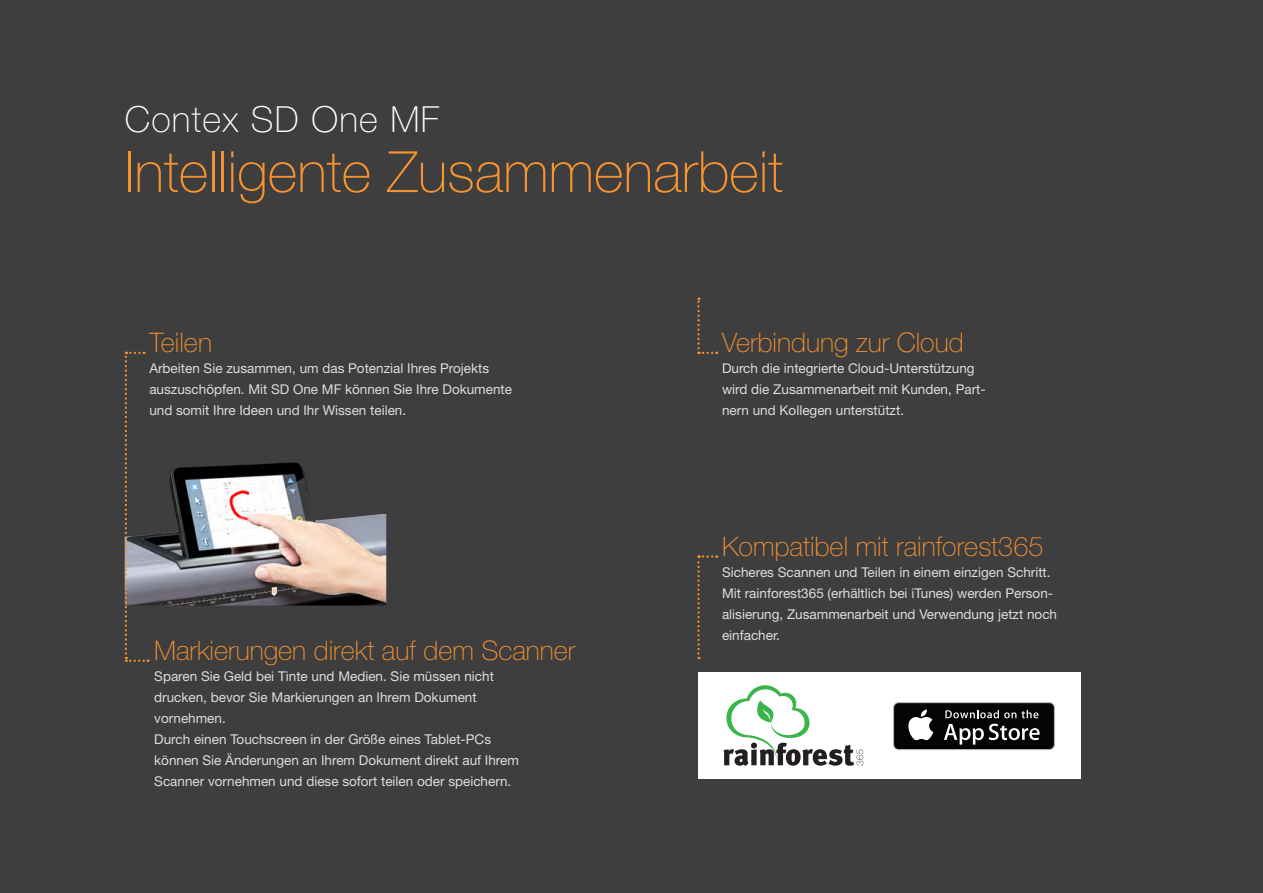
<style>
.page{position:relative;width:1263px;height:893px;background:#3e3e3f}
.page>*{position:absolute;margin:0;border:0;box-sizing:border-box;transform-origin:0 0}
.t1{font:100 57px "Helvetica Neue LT Std";color:#f69230}
.t2{font:100 36px "Helvetica Neue LT Std";letter-spacing:.035em;color:#fff}
.t3{font:100 27px "Helvetica Neue LT Std";color:#f69230}
.t4{font:13.5px/21px "Helvetica Neue LT Std";color:#dcdddf}
</style>
<div class="page">
<div style="left:698px;top:672px;width:382px;height:106px;background:#fff"></div>
<svg style="left:724px;top:685px;width:139px;height:81px"></svg>
<svg style="left:893px;top:702px;width:162px;height:48px"></svg>
<div style="left:894px;top:703px;width:160px;height:46px;background:#040503;border-radius:5px"></div>
<svg style="left:908px;top:709px;width:25px;height:31px"></svg>
<svg style="left:944px;top:724px;width:96px;height:21px"></svg>
<svg style="left:945px;top:710px;width:93px;height:8px"></svg>
<img style="left:149px;top:462px;width:237px;height:143px">
<svg style="left:697px;top:555px;width:20px;height:104px"></svg>
<svg style="left:697px;top:298px;width:20px;height:56px"></svg>
<svg style="left:125px;top:352px;width:24px;height:310px"></svg>
<p class="t2" style="left:125px;top:99px;width:316px">Contex SD One MF</p>
<p class="t1" style="left:125px;top:139px;width:660px">Intelligente Zusammenarbeit</p>
<p class="t3" style="left:149px;top:327px;width:64px">Teilen</p>
<p class="t4" style="left:149px;top:357px;width:364px">Arbeiten Sie zusammen, um das Potenzial Ihres Projekts auszuschöpfen. Mit SD One MF können Sie Ihre Dokumente und somit Ihre Ideen und Ihr Wissen teilen.</p>
<p class="t3" style="left:154px;top:635px;width:423px">Markierungen direkt auf dem Scanner</p>
<p class="t4" style="left:154px;top:665px;width:341px">Sparen Sie Geld bei Tinte und Medien. Sie müssen nicht drucken, bevor Sie Markierungen an Ihrem Dokument vornehmen.</p>
<p class="t4" style="left:154px;top:728px;width:366px">Durch einen Touchscreen in der Größe eines Tablet-PCs können Sie Änderungen an Ihrem Dokument direkt auf Ihrem<br>Scanner vornehmen und diese sofort teilen oder speichern.</p>
<p class="t3" style="left:722px;top:327px;width:243px">Verbindung zur Cloud</p>
<p class="t4" style="left:722px;top:358px;width:265px">Durch die integrierte Cloud-Unterstützung wird die Zusammenarbeit mit Kunden, Part&shy;nern und Kollegen unterstützt.</p>
<p class="t3" style="left:722px;top:531px;width:323px">Kompatibel mit rainforest365</p>
<p class="t4" style="left:722px;top:561px;width:330px">Sicheres Scannen und Teilen in einem einzigen Schritt.</p>
<p class="t4" style="left:722px;top:582px;width:337px">Mit rainforest365 (erhältlich bei iTunes) werden Person&shy;alisierung, Zusammenarbeit und Verwendung jetzt noch einfacher.</p>
</div>
